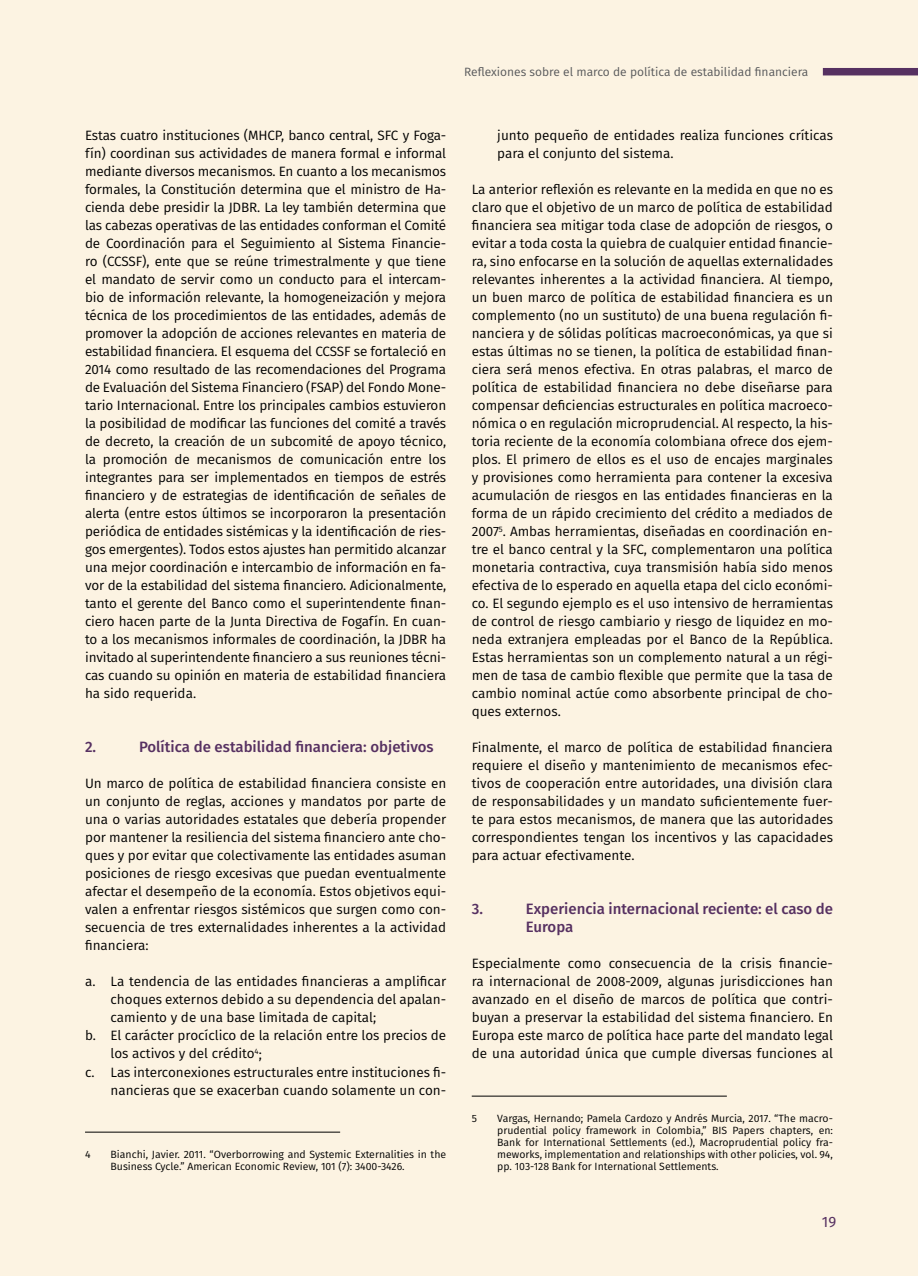
<style>
.page{position:relative;width:918px;height:1276px;background:#fcf3e2}
.page>*{position:absolute;margin:0;border:0;box-sizing:border-box;transform-origin:0 0}
.t1{font:500 15px/18px "Fira Sans";color:#563061}
.t2{font:15px "Fira Sans";color:#563061}
.t3{font:13.5px/18px "Fira Sans";color:#000;text-align:justify}
.t4{font:12px "Fira Sans";color:#58595b}
.t5{font:10.5px/12px "Fira Sans";color:#000}
</style>
<div class="page">
<hr style="left:85px;top:1131px;width:255px;height:1px;background:#000">
<hr style="left:472px;top:1095px;width:255px;height:1px;background:#000">
<div style="left:823px;top:68px;width:95px;height:7px;background:#563061"></div>
<p class="t4" style="left:464px;top:63px;width:346px">Reflexiones sobre el marco de política de estabilidad financiera</p>
<p class="t3" style="left:85px;top:126px;width:363px">Estas cuatro instituciones (MHCP, banco central, SFC y Foga&shy;fín) coordinan sus actividades de manera formal e informal mediante diversos mecanismos. En cuanto a los mecanismos formales, la Constitución determina que el ministro de Ha&shy;cienda debe presidir la JDBR. La ley también determina que las cabezas operativas de las entidades conforman el Comité de Coordinación para el Seguimiento al Sistema Financie&shy;ro (CCSSF), ente que se reúne trimestralmente y que tiene el mandato de servir como un conducto para el intercam&shy;bio de información relevante, la homogeneización y mejora técnica de los procedimientos de las entidades, además de promover la adopción de acciones relevantes en materia de estabilidad financiera. El esquema del CCSSF se fortaleció en 2014 como resultado de las recomendaciones del Programa de Evaluación del Sistema Financiero (FSAP) del Fondo Mone&shy;tario Internacional. Entre los principales cambios estuvieron la posibilidad de modificar las funciones del comité a través de decreto, la creación de un subcomité de apoyo técnico, la promoción de mecanismos de comunicación entre los integrantes para ser implementados en tiempos de estrés financiero y de estrategias de identificación de señales de alerta (entre estos últimos se incorporaron la presentación periódica de entidades sistémicas y la identificación de ries&shy;gos emergentes). Todos estos ajustes han permitido alcanzar una mejor coordinación e intercambio de información en fa&shy;vor de la estabilidad del sistema financiero. Adicionalmente, tanto el gerente del Banco como el superintendente finan&shy;ciero hacen parte de la Junta Directiva de Fogafín. En cuan&shy;to a los mecanismos informales de coordinación, la JDBR ha invitado al superintendente financiero a sus reuniones técni&shy;cas cuando su opinión en materia de estabilidad financiera ha sido requerida.</p>
<p class="t1" style="left:85px;top:737px;width:13px">2.</p>
<p class="t1" style="left:139px;top:737px;width:296px">Política de estabilidad financiera: objetivos</p>
<p class="t3" style="left:85px;top:774px;width:363px">Un marco de política de estabilidad financiera consiste en un conjunto de reglas, acciones y mandatos por parte de una o varias autoridades estatales que debería propender por mantener la resiliencia del sistema financiero ante cho&shy;ques y por evitar que colectivamente las entidades asuman posiciones de riesgo excesivas que puedan eventualmente afectar el desempeño de la economía. Estos objetivos equi&shy;valen a enfrentar riesgos sistémicos que surgen como con&shy;secuencia de tres externalidades inherentes a la actividad financiera:</p>
<p class="t3" style="left:85px;top:972px;width:363px">a. La tendencia de las entidades financieras a amplificar</p>
<p class="t3" style="left:111px;top:990px;width:337px">choques externos debido a su dependencia del apalan-</p>
<p class="t3" style="left:111px;top:1008px;width:267px">camiento y de una base limitada de capital;</p>
<p class="t3" style="left:85px;top:1026px;width:363px">b. El carácter procíclico de la relación entre los precios de</p>
<p class="t3" style="left:111px;top:1044px;width:153px">los activos y del crédito<sup>4</sup>;</p>
<p class="t3" style="left:85px;top:1062px;width:363px">c. Las interconexiones estructurales entre instituciones fi-</p>
<p class="t3" style="left:111px;top:1080px;width:337px">nancieras que se exacerban cuando solamente un con-</p>
<p class="t5" style="left:85px;top:1147px;width:7px">4</p>
<p class="t5" style="left:111px;top:1147px;width:337px">Bianchi, Javier. 2011. “Overborrowing and Systemic Externalities in the<br>Business Cycle.” American Economic Review, 101 (7): 3400-3426.</p>
<p class="t3" style="left:497px;top:126px;width:337px">junto pequeño de entidades realiza funciones críticas para el conjunto del sistema.</p>
<p class="t3" style="left:472px;top:180px;width:363px">La anterior reflexión es relevante en la medida en que no es claro que el objetivo de un marco de política de estabilidad financiera sea mitigar toda clase de adopción de riesgos, o evitar a toda costa la quiebra de cualquier entidad financie&shy;ra, sino enfocarse en la solución de aquellas externalidades relevantes inherentes a la actividad financiera. Al tiempo, un buen marco de política de estabilidad financiera es un complemento (no un sustituto) de una buena regulación fi&shy;nanciera y de sólidas políticas macroeconómicas, ya que si estas últimas no se tienen, la política de estabilidad finan&shy;ciera será menos efectiva. En otras palabras, el marco de política de estabilidad financiera no debe diseñarse para compensar deficiencias estructurales en política macroeco&shy;nómica o en regulación microprudencial. Al respecto, la his&shy;toria reciente de la economía colombiana ofrece dos ejem&shy;plos. El primero de ellos es el uso de encajes marginales y provisiones como herramienta para contener la excesiva acumulación de riesgos en las entidades financieras en la forma de un rápido crecimiento del crédito a mediados de 2007<sup>5</sup>. Ambas herramientas, diseñadas en coordinación en&shy;tre el banco central y la SFC, complementaron una política monetaria contractiva, cuya transmisión había sido menos efectiva de lo esperado en aquella etapa del ciclo económi&shy;co. El segundo ejemplo es el uso intensivo de herramientas de control de riesgo cambiario y riesgo de liquidez en mo&shy;neda extranjera empleadas por el Banco de la República.<br>Estas herramientas son un complemento natural a un régi&shy;men de tasa de cambio flexible que permite que la tasa de cambio nominal actúe como absorbente principal de cho&shy;ques externos.</p>
<p class="t3" style="left:472px;top:738px;width:363px">Finalmente, el marco de política de estabilidad financiera requiere el diseño y mantenimiento de mecanismos efec&shy;tivos de cooperación entre autoridades, una división clara de responsabilidades y un mandato suficientemente fuer&shy;te para estos mecanismos, de manera que las autoridades correspondientes tengan los incentivos y las capacidades para actuar efectivamente.</p>
<p class="t1" style="left:472px;top:899px;width:13px">3.</p>
<p class="t1" style="left:526px;top:899px;width:309px">Experiencia internacional reciente: el caso de<br>Europa</p>
<p class="t3" style="left:472px;top:954px;width:363px">Especialmente como consecuencia de la crisis financie&shy;ra internacional de 2008-2009, algunas jurisdicciones han avanzado en el diseño de marcos de política que contri&shy;buyan a preservar la estabilidad del sistema financiero. En Europa este marco de política hace parte del mandato legal de una autoridad única que cumple diversas funciones al</p>
<p class="t5" style="left:472px;top:1111px;width:7px">5</p>
<p class="t5" style="left:497px;top:1111px;width:337px;text-align:justify">Vargas, Hernando; Pamela Cardozo y Andrés Murcia, 2017. “The macro&shy;prudential policy framework in Colombia,” BIS Papers chapters, en:<br>Bank for International Settlements (ed.), Macroprudential policy fra&shy;meworks, implementation and relationships with other policies, vol. 94, pp. 103-128 Bank for International Settlements.</p>
<p class="t2" style="left:822px;top:1210px;width:16px">19</p>
</div>
